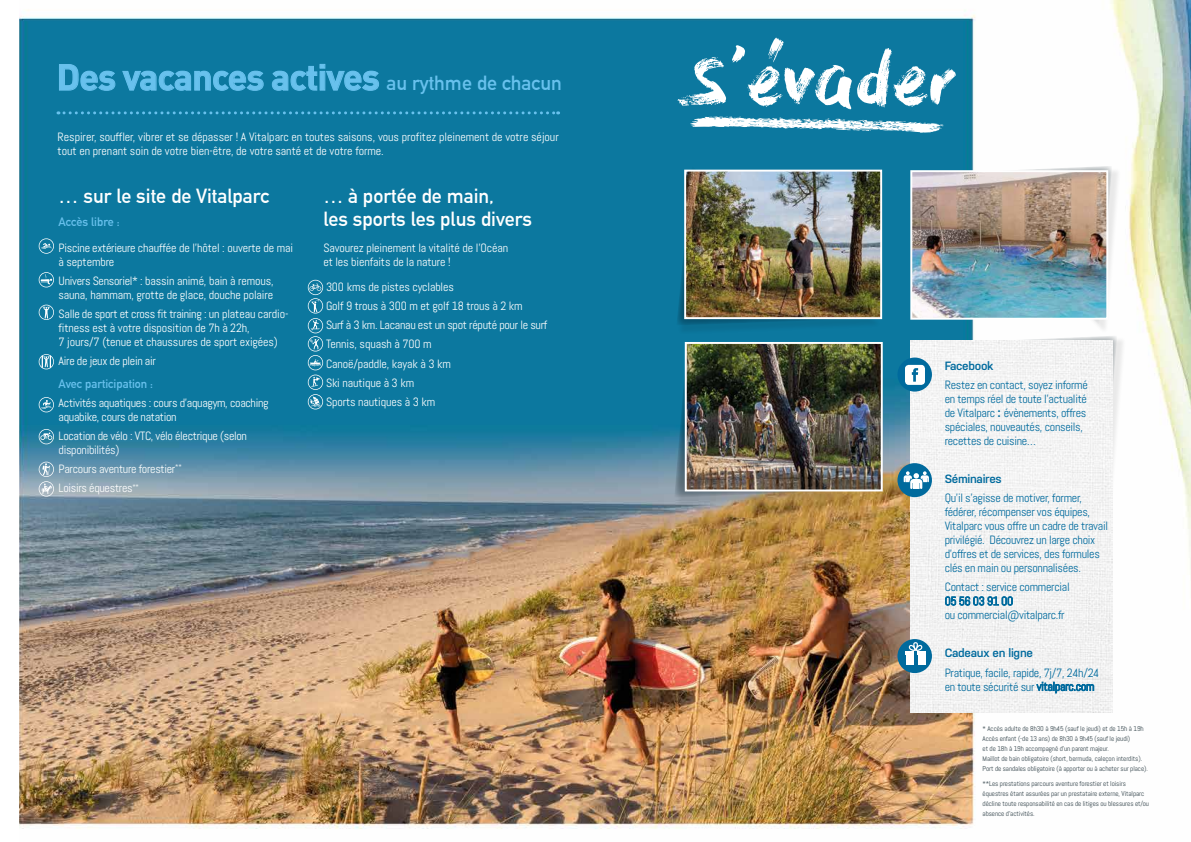
<style>
.page{position:relative;width:1191px;height:842px;background:#fff}
.page>*{position:absolute;margin:0;border:0;box-sizing:border-box;transform-origin:0 0}
.t1{font:72.4px "Dry Brush";letter-spacing:-.015em;color:#fff}
.t2{font:700 36px "DIN Pro";letter-spacing:-.025em;color:#68c1ed}
.t3{font:700 20px/23px "DIN Alternate";color:#fff}
.t4{font:12px/14px "Abel";letter-spacing:-.01em;color:#fff}
.t5{font:12px/14px "Abel";letter-spacing:-.025em;color:#006a9d}
.t6{font:600 12px "Nudista";letter-spacing:-.025em;color:#006a9d}
.t7{font:700 12px "DIN Alternate";color:#68c1ed}
.t8{font:7px/10px "Abel";letter-spacing:-.01em;color:#32434a}
.s1{font-family:"DIN Alternate";font-size:20px}
.s2{font-family:"Roboto";font-weight:700}
</style>
<div class="page">
<img style="left:19px;top:0;width:1172px;height:829px">
<div style="left:953px;top:337px;width:173px;height:167px;background:#000;opacity:.2"></div>
<svg style="left:951px;top:335px;width:166px;height:160px"></svg>
<svg style="left:59px;top:64px;width:56px;height:27px;background:#1f87af"></svg>
<svg style="left:122px;top:71px;width:142px;height:20px;background:#2289b2"></svg>
<svg style="left:272px;top:64px;width:107px;height:27px;background:#1e86ae"></svg>
<div style="left:910px;top:341px;width:202px;height:372px;background:#f2f2f2"></div>
<svg style="left:945px;top:596px;width:68px;height:10px"></svg>
<svg style="left:1036px;top:682px;width:58px;height:11px"></svg>
<svg style="left:897px;top:639px;width:35px;height:34px"></svg>
<div style="left:917px;top:656px;width:8px;height:9px;background:#fff"></div>
<div style="left:905px;top:656px;width:8px;height:9px;background:#fff"></div>
<svg style="left:905px;top:642px;width:21px;height:13px"></svg>
<div style="left:897px;top:358px;width:35px;height:34px;background:#006a9d;border-radius:50%"></div>
<div style="left:905px;top:365px;width:20px;height:20px;background:#fff;border-radius:4px"></div>
<svg style="left:911px;top:368px;width:7px;height:14px"></svg>
<div style="left:897px;top:463px;width:35px;height:34px;background:#006a9d;border-radius:50%"></div>
<svg style="left:903px;top:471px;width:26px;height:18px"></svg>
<div style="left:675px;top:340px;width:174px;height:167px;background:#000;opacity:.2"></div>
<svg style="left:674px;top:338px;width:166px;height:160px;background:#4a808f"></svg>
<div style="left:677px;top:167px;width:204px;height:168px;background:#0b769c"></div>
<svg style="left:676px;top:166px;width:196px;height:159px"></svg>
<div style="left:948px;top:167px;width:173px;height:167px;background:#000;opacity:.2"></div>
<svg style="left:946px;top:166px;width:166px;height:159px"></svg>
<img style="left:913px;top:173px;width:192px;height:144px">
<div style="left:910px;top:170px;width:198px;height:150px;border:2px solid #fff"></div>
<img style="left:688px;top:345px;width:191px;height:143px">
<div style="left:685px;top:342px;width:197px;height:149px;border:2px solid #fff"></div>
<img style="left:687px;top:173px;width:192px;height:143px">
<div style="left:684px;top:170px;width:198px;height:149px;border:2px solid #fff"></div>
<svg style="left:690px;top:117px;width:254px;height:16px"></svg>
<svg style="left:58px;top:111px;width:500px;height:3px"></svg>
<svg style="left:39px;top:238px;width:15px;height:16px"></svg>
<svg style="left:308px;top:280px;width:15px;height:129px;background:#4195b4"></svg>
<svg style="left:39px;top:272px;width:15px;height:15px"></svg>
<svg style="left:39px;top:305px;width:15px;height:15px"></svg>
<svg style="left:39px;top:354px;width:15px;height:15px"></svg>
<svg style="left:39px;top:397px;width:15px;height:15px"></svg>
<svg style="left:39px;top:429px;width:15px;height:15px"></svg>
<svg style="left:39px;top:462px;width:15px;height:35px"></svg>
<h2 class="t2" style="left:56px;top:53px;width:507px">Des vacances actives <span class="s1">au rythme de chacun</span></h2>
<p class="t4" style="left:58px;top:130px;width:502px">Respirer, souffler, vibrer et se dépasser ! A Vitalparc en toutes saisons, vous profitez pleinement de votre séjour tout en prenant soin de votre bien-être, de votre santé et de votre forme.</p>
<h3 class="t3" style="left:59px;top:183px;width:212px">… sur le site de Vitalparc</h3>
<p class="t7" style="left:59px;top:213px;width:63px">Accès libre :</p>
<p class="t4" style="left:59px;top:241px;width:236px">Piscine extérieure chauffée de l’hôtel : ouverte de mai à septembre</p>
<p class="t4" style="left:59px;top:274px;width:217px">Univers Sensoriel* : bassin animé, bain à remous, sauna, hammam, grotte de glace, douche polaire</p>
<p class="t4" style="left:59px;top:307px;width:231px">Salle de sport et cross fit training : un plateau cardio&shy;fitness est à votre disposition de 7h à 22h,<br>7 jours/7 (tenue et chaussures de sport exigées)</p>
<p class="t4" style="left:59px;top:354px;width:99px">Aire de jeux de plein air</p>
<p class="t7" style="left:59px;top:375px;width:96px">Avec participation :</p>
<p class="t4" style="left:59px;top:396px;width:212px">Activités aquatiques : cours d’aquagym, coaching aquabike, cours de natation</p>
<p class="t4" style="left:59px;top:429px;width:190px">Location de vélo : VTC, vélo électrique (selon disponibilités)</p>
<p class="t4" style="left:59px;top:460px;width:125px;line-height:19.1px">Parcours aventure forestier<sup>**<br></sup>Loisirs équestres<sup>**</sup></p>
<h3 class="t3" style="left:323px;top:183px;width:210px">… à portée de main,<br>les sports les plus divers</h3>
<p class="t4" style="left:323px;top:241px;width:186px">Savourez pleinement la vitalité de l’Océan et les bienfaits de la nature !</p>
<p class="t4" style="left:326px;top:277px;width:223px;line-height:19.1px">300 kms de pistes cyclables<br>Golf 9 trous à 300 m et golf 18 trous à 2 km<br>Surf à 3 km. Lacanau est un spot réputé pour le surf<br>Tennis, squash à 700 m<br>Canoë/paddle, kayak à 3 km<br>Ski nautique à 3 km<br>Sports nautiques à 3 km</p>
<h1 class="t1" style="left:690px;top:37px;width:268px">S’évader</h1>
<p class="t6" style="left:944px;top:359px;width:50px">Facebook</p>
<p class="t5" style="left:944px;top:378px;width:145px">Restez en contact, soyez informé en temps réel de toute l’actualité de Vitalparc <span class="s2">:</span> évènements, offres spéciales, nouveautés, conseils, recettes de cuisine…</p>
<p class="t6" style="left:944px;top:472px;width:59px">Séminaires</p>
<p class="t5" style="left:944px;top:491px;width:165px">Qu’il s’agisse de motiver, former, fédérer, récompenser vos équipes, Vitalparc vous offre un cadre de travail privilégié. Découvrez un large choix d’offres et de services, des formules clés en main ou personnalisées.</p>
<p class="t5" style="left:944px;top:580px;width:126px">Contact : service commercial<br>05 56 03 91 00<br>ou commercial@vitalparc.fr</p>
<p class="t6" style="left:944px;top:646px;width:90px">Cadeaux en ligne</p>
<p class="t5" style="left:944px;top:665px;width:156px">Pratique, facile, rapide, 7j/7, 24h/24 en toute sécurité sur vitalparc.com</p>
<p class="t8" style="left:982px;top:723px;width:167px">* Accès adulte de 8h30 à 9h45 (sauf le jeudi) et de 15h à 19h Accès enfant (-de 13 ans) de 8h30 à 9h45 (sauf le jeudi)<br>et de 18h à 19h accompagné d’un parent majeur.<br>Maillot de bain obligatoire (short, bermuda, caleçon interdits).<br>Port de sandales obligatoire (à apporter ou à acheter sur place).</p>
<p class="t8" style="left:982px;top:779px;width:168px">**Les prestations parcours aventure forestier et loisirs équestres étant assurées par un prestataire externe, Vitalparc décline toute responsabilité en cas de litiges ou blessures et/ou absence d’activités.</p>
</div>
